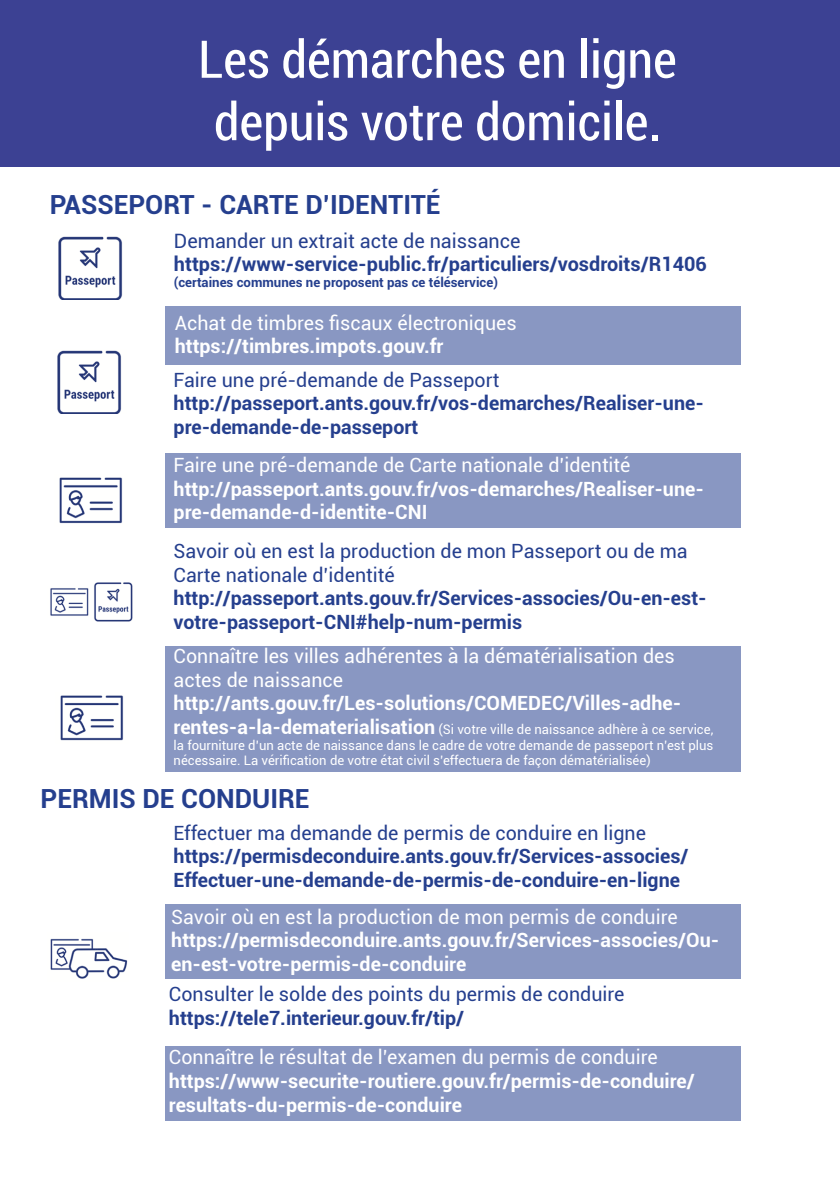
<style>
.page{position:relative;width:840px;height:1191px;background:#fff}
.page>*{position:absolute;margin:0;border:0;box-sizing:border-box;transform-origin:0 0}
.t1{font:condensed 52px/62.4px "Roboto";color:#fff;text-align:center}
.t2{font:700 26.4px "Roboto";color:#253f8e}
.t3{font:700 19.8px "Roboto";color:#253f8e}
.t4{font:19.8px "Roboto";color:#253f8e}
.t5{font:700 19.6px/23.6px "Roboto";color:#fff}
.t6{font:700 19.6px/23.6px "Roboto";color:#253f8e}
.t7{font:19.6px/23.6px "Roboto";color:#fff}
.t8{font:19.6px/23.6px "Roboto";color:#253f8e}
.t9{font:700 13.2px "Roboto";color:#253f8e}
.t10{font:13px/15.8px "Roboto";color:#fff;text-align:justify}
.s1{font-weight:700;font-size:19.6px}
</style>
<div class="page">
<div style="left:165px;top:306px;width:575px;height:59px;background:#8997c2"></div>
<div style="left:165px;top:453px;width:575px;height:74px;background:#8997c2"></div>
<div style="left:165px;top:647px;width:575px;height:125px;background:#8997c2"></div>
<div style="left:165px;top:904px;width:575px;height:74px;background:#8997c2"></div>
<div style="left:165px;top:1046px;width:575px;height:74px;background:#8997c2"></div>
<div style="left:0;top:0;width:839px;height:166px;background:#3c4193"></div>
<img style="left:50px;top:938px;width:78px;height:41px">
<img style="left:57px;top:350px;width:65px;height:64px">
<img style="left:94px;top:582px;width:39px;height:39px">
<img style="left:59px;top:477px;width:64px;height:47px">
<img style="left:60px;top:695px;width:64px;height:46px">
<img style="left:50px;top:588px;width:39px;height:28px">
<img style="left:58px;top:236px;width:65px;height:63px">
<h1 class="t1" style="left:198px;top:26px;width:480px">Les démarches en ligne depuis votre domicile.</h1>
<h2 class="t2" style="left:50px;top:186px;width:392px">PASSEPORT - CARTE D’IDENTITÉ</h2>
<p class="t4" style="left:174px;top:227px;width:348px">Demander un extrait acte de naissance</p>
<p class="t3" style="left:174px;top:250px;width:534px">https://www-service-public.fr/particuliers/vosdroits/R1406</p>
<p class="t9" style="left:174px;top:273px;width:325px">(certaines communes ne proposent pas ce téléservice)</p>
<p class="t7" style="left:175px;top:310px;width:343px">Achat de timbres fiscaux électroniques</p>
<p class="t5" style="left:175px;top:334px;width:270px">https://timbres.impots.gouv.fr</p>
<p class="t8" style="left:173px;top:367px;width:327px">Faire une pré-demande de Passeport</p>
<p class="t6" style="left:173px;top:391px;width:531px">http://passeport.ants.gouv.fr/vos-demarches/Realiser-une&shy;pre-demande-de-passeport</p>
<p class="t7" style="left:173px;top:452px;width:458px">Faire une pré-demande de Carte nationale d’identité</p>
<p class="t5" style="left:173px;top:476px;width:531px">http://passeport.ants.gouv.fr/vos-demarches/Realiser-une&shy;pre-demande-d-identite-CNI</p>
<p class="t8" style="left:173px;top:538px;width:515px">Savoir où en est la production de mon Passeport ou de ma<br>Carte nationale d’identité</p>
<p class="t6" style="left:173px;top:586px;width:534px">http://passeport.ants.gouv.fr/Services-associes/Ou-en-est&shy;votre-passeport-CNI#help-num-permis</p>
<p class="t7" style="left:173px;top:643px;width:502px">Connaître les villes adhérentes à la dématérialisation des actes de naissance</p>
<p class="t5" style="left:173px;top:691px;width:509px">http://ants.gouv.fr/Les-solutions/COMEDEC/Villes-adhe-</p>
<p class="t10" style="left:173px;top:721px;width:541px"><span class="s1">rentes-a-la-dematerialisation</span> (Si votre ville de naissance adhère à ce service, la fourniture d’un acte de naissance dans le cadre de votre demande de passeport n’est plus nécessaire. La vérification de votre état civil s’effectuera de façon dématérialisée)</p>
<h2 class="t2" style="left:41px;top:780px;width:270px">PERMIS DE CONDUIRE</h2>
<p class="t8" style="left:173px;top:820px;width:473px">Effectuer ma demande de permis de conduire en ligne</p>
<p class="t6" style="left:173px;top:843px;width:516px">https://permisdeconduire.ants.gouv.fr/Services-associes/<br>Effectuer-une-demande-de-permis-de-conduire-en-ligne</p>
<p class="t7" style="left:171px;top:904px;width:507px">Savoir où en est la production de mon permis de conduire</p>
<p class="t5" style="left:171px;top:927px;width:549px">https://permisdeconduire.ants.gouv.fr/Services-associes/Ou&shy;en-est-votre-permis-de-conduire</p>
<p class="t8" style="left:169px;top:981px;width:457px">Consulter le solde des points du permis de conduire</p>
<p class="t6" style="left:169px;top:1005px;width:296px">https://tele7.interieur.gouv.fr/tip/</p>
<p class="t7" style="left:169px;top:1045px;width:490px">Connaître le résultat de l’examen du permis de conduire</p>
<p class="t5" style="left:169px;top:1068px;width:527px">https://www-securite-routiere.gouv.fr/permis-de-conduire/ resultats-du-permis-de-conduire</p>
</div>
